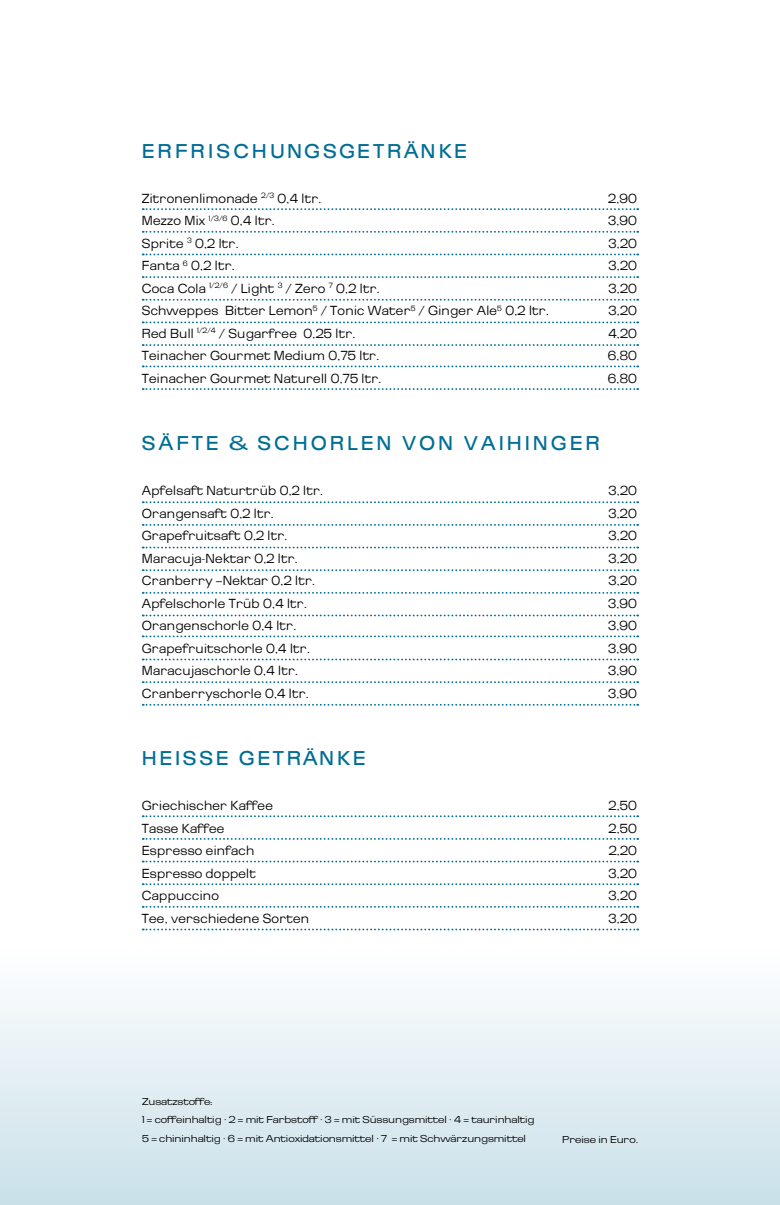
<style>
.page{position:relative;width:780px;height:1205px;background:#fff}
.page>*{position:absolute;margin:0;border:0;box-sizing:border-box;transform-origin:0 0}
.t1{font:20px "Cg Brazilia Seven";letter-spacing:.15em;color:#006e94;scale:.95 1}
.t2{font:13.12px "Cg Brazilia Three";letter-spacing:.02em;color:#000;scale:.9 1}
.t3{font:10px/18.5px "Cg Brazilia Three";letter-spacing:-.01em;color:#000}
</style>
<div class="page">
<div style="left:0;top:946px;width:780px;height:259px;background:linear-gradient(to bottom,#fff,#c9e0e9)"></div>
<svg style="left:143px;top:501px;width:495px;height:2px"></svg>
<svg style="left:143px;top:815px;width:495px;height:2px"></svg>
<svg style="left:143px;top:524px;width:495px;height:2px"></svg>
<svg style="left:143px;top:838px;width:495px;height:2px"></svg>
<svg style="left:143px;top:546px;width:495px;height:2px"></svg>
<svg style="left:143px;top:860px;width:495px;height:2px"></svg>
<svg style="left:143px;top:569px;width:495px;height:2px"></svg>
<svg style="left:143px;top:883px;width:495px;height:2px"></svg>
<svg style="left:143px;top:592px;width:495px;height:2px"></svg>
<svg style="left:143px;top:906px;width:495px;height:2px"></svg>
<svg style="left:143px;top:614px;width:495px;height:2px"></svg>
<svg style="left:143px;top:928px;width:495px;height:2px"></svg>
<svg style="left:143px;top:635px;width:495px;height:2px"></svg>
<svg style="left:143px;top:658px;width:495px;height:2px"></svg>
<svg style="left:143px;top:681px;width:495px;height:2px"></svg>
<svg style="left:143px;top:704px;width:495px;height:2px"></svg>
<svg style="left:143px;top:208px;width:495px;height:2px"></svg>
<svg style="left:143px;top:231px;width:495px;height:2px"></svg>
<svg style="left:143px;top:253px;width:495px;height:2px"></svg>
<svg style="left:143px;top:276px;width:495px;height:2px"></svg>
<svg style="left:143px;top:299px;width:495px;height:2px"></svg>
<svg style="left:143px;top:321px;width:495px;height:2px"></svg>
<svg style="left:143px;top:344px;width:495px;height:2px"></svg>
<svg style="left:143px;top:365px;width:495px;height:2px"></svg>
<svg style="left:143px;top:388px;width:495px;height:2px"></svg>
<h1 class="t1" style="left:142px;top:138px;width:66px">ER FRIS</h1>
<h1 class="t1" style="left:233px;top:138px;width:245px">CHUNGSGETRÄN KE</h1>
<p class="t2" style="left:142px;top:190px;width:201px">Zitronenlimonade <sup>2/3</sup> 0,4 ltr.</p>
<p class="t2" style="left:608px;top:190px;width:34px">2,90</p>
<p class="t2" style="left:142px;top:212px;width:149px">Mezzo Mix <sup>1/3/6</sup> 0,4 ltr.</p>
<p class="t2" style="left:608px;top:212px;width:34px">3,90</p>
<p class="t2" style="left:142px;top:235px;width:109px">Sprite <sup>3</sup> 0,2 ltr.</p>
<p class="t2" style="left:608px;top:235px;width:33px">3,20</p>
<p class="t2" style="left:142px;top:257px;width:105px">Fanta <sup>6</sup> 0,2 ltr.</p>
<p class="t2" style="left:608px;top:257px;width:33px">3,20</p>
<p class="t2" style="left:142px;top:280px;width:266px">Coca Cola <sup>1/2/6</sup> / Light <sup>3</sup> / Zero <sup>7</sup> 0,2 ltr.</p>
<p class="t2" style="left:608px;top:280px;width:33px">3,20</p>
<p class="t2" style="left:142px;top:302px;width:454px">Schweppes Bitter Lemon<sup>5</sup> / Tonic Water<sup>5</sup> / Ginger Ale<sup>5</sup> 0,2 ltr.</p>
<p class="t2" style="left:608px;top:302px;width:33px">3,20</p>
<p class="t2" style="left:142px;top:325px;width:239px">Red Bull <sup>1/2/4</sup> / Sugarfree 0,25 ltr.</p>
<p class="t2" style="left:608px;top:325px;width:33px">4,20</p>
<p class="t2" style="left:142px;top:347px;width:265px">Teinacher Gourmet Medium 0,75 ltr.</p>
<p class="t2" style="left:607px;top:347px;width:34px">6,80</p>
<p class="t2" style="left:142px;top:370px;width:268px">Teinacher Gourmet Naturell 0,75 ltr.</p>
<p class="t2" style="left:607px;top:370px;width:34px">6,80</p>
<h1 class="t1" style="left:142px;top:431px;width:246px">SÄFTE &amp; SCHOR LEN</h1>
<h1 class="t1" style="left:402px;top:431px;width:36px">VON</h1>
<h1 class="t1" style="left:464px;top:431px;width:127px">VAIHIN GER</h1>
<p class="t2" style="left:142px;top:482px;width:203px">Apfelsaft Naturtrüb 0,2 ltr.</p>
<p class="t2" style="left:608px;top:482px;width:33px">3,20</p>
<p class="t2" style="left:142px;top:505px;width:148px">Orangensaft 0,2 ltr.</p>
<p class="t2" style="left:608px;top:505px;width:33px">3,20</p>
<p class="t2" style="left:142px;top:527px;width:163px">Grapefruitsaft 0,2 ltr.</p>
<p class="t2" style="left:608px;top:527px;width:33px">3,20</p>
<p class="t2" style="left:142px;top:550px;width:175px">Maracuja-Nektar 0,2 ltr.</p>
<p class="t2" style="left:608px;top:550px;width:33px">3,20</p>
<p class="t2" style="left:142px;top:572px;width:194px">Cranberry –Nektar 0,2 ltr.</p>
<p class="t2" style="left:608px;top:572px;width:33px">3,20</p>
<p class="t2" style="left:142px;top:595px;width:185px">Apfelschorle Trüb 0,4 ltr.</p>
<p class="t2" style="left:608px;top:595px;width:34px">3,90</p>
<p class="t2" style="left:142px;top:617px;width:173px">Orangenschorle 0,4 ltr.</p>
<p class="t2" style="left:608px;top:617px;width:34px">3,90</p>
<p class="t2" style="left:142px;top:640px;width:188px">Grapefruitschorle 0,4 ltr.</p>
<p class="t2" style="left:608px;top:640px;width:34px">3,90</p>
<p class="t2" style="left:142px;top:662px;width:175px">Maracujaschorle 0,4 ltr.</p>
<p class="t2" style="left:608px;top:662px;width:34px">3,90</p>
<p class="t2" style="left:142px;top:685px;width:187px">Cranberryschorle 0,4 ltr.</p>
<p class="t2" style="left:608px;top:685px;width:34px">3,90</p>
<h1 class="t1" style="left:142px;top:746px;width:34px">HEISSE</h1>
<h1 class="t1" style="left:239px;top:746px;width:132px">GETRÄN KE</h1>
<p class="t2" style="left:142px;top:797px;width:147px">Griechischer Kaffee</p>
<p class="t2" style="left:608px;top:797px;width:33px">2,50</p>
<p class="t2" style="left:142px;top:820px;width:93px">Tasse Kaffee</p>
<p class="t2" style="left:608px;top:820px;width:33px">2,50</p>
<p class="t2" style="left:142px;top:842px;width:126px">Espresso einfach</p>
<p class="t2" style="left:608px;top:842px;width:33px">2,20</p>
<p class="t2" style="left:142px;top:865px;width:128px">Espresso doppelt</p>
<p class="t2" style="left:608px;top:865px;width:33px">3,20</p>
<p class="t2" style="left:142px;top:887px;width:87px">Cappuccino</p>
<p class="t2" style="left:608px;top:887px;width:33px">3,20</p>
<p class="t2" style="left:142px;top:910px;width:187px">Tee, verschiedene Sorten</p>
<p class="t2" style="left:608px;top:910px;width:33px">3,20</p>
<p class="t3" style="left:142px;top:1092px;width:394px">Zusatzstoffe:<br>1 = coffeinhaltig · 2 = mit Farbstoff · 3 = mit Süssungsmittel · 4 = taurinhaltig<br>5 = chininhaltig · 6 = mit Antioxidationsmittel · 7 = mit Schwärzungsmittel</p>
<p class="t3" style="left:562px;top:1130px;width:77px">Preise in Euro.</p>
</div>
